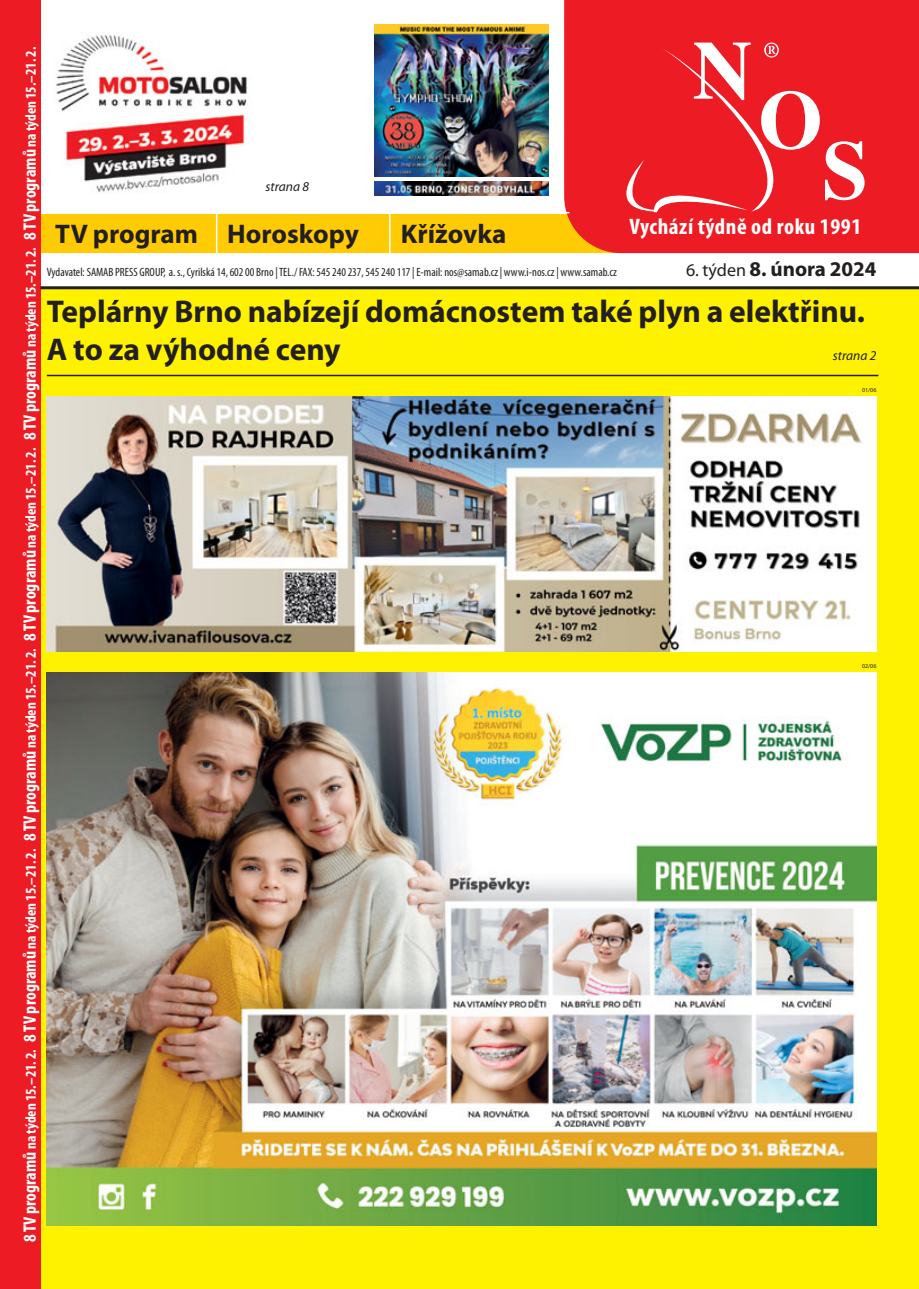
<style>
.page{position:relative;width:919px;height:1289px;background:#fff}
.page>*{position:absolute;margin:0;border:0;box-sizing:border-box;transform-origin:0 0}
.t1{font:700 31.5px/37.8px "Myriad Pro";color:#231f20}
.t2{font:700 27px "Myriad Pro";color:#231f20}
.t3{font:700 condensed 22.5px "Myriad Pro";letter-spacing:.025em;color:#fff}
.t4{font:700 21px "Myriad Pro";color:#231f20}
.t5{font:700 condensed 15px "Myriad Pro";color:#fff}
.t6{font:italic 13.5px "Myriad Pro";color:#231f20}
.t7{font:condensed 12px "Myriad Pro";color:#231f20}
.t8{font:6px "Myriad Pro";color:#231f20}
.s1{font-size:18px}
.s2{font-weight:400;font-size:18px}
</style>
<div class="page">
<div style="left:36px;top:214px;width:592px;height:39px;background:#ffcb04"></div>
<div style="left:564px;top:0;width:354px;height:253px;background:#ed1c24"></div>
<div style="left:13px;top:287px;width:905px;height:1001px;background:#fff200"></div>
<hr style="left:39px;top:212px;width:530px;height:1px;background:#fff">
<div style="left:0;top:0;width:40px;height:1288px;background:#ed1c24"></div>
<hr style="left:40px;top:286px;width:878px;height:3px;background:#231f20">
<hr style="left:216px;top:212px;width:1px;height:42px;background:#fff">
<hr style="left:389px;top:212px;width:1px;height:42px;background:#fff">
<img style="left:47px;top:672px;width:829px;height:553px">
<img style="left:47px;top:396px;width:829px;height:255px">
<img style="left:374px;top:24px;width:175px;height:153px">
<img style="left:375px;top:181px;width:174px;height:15px">
<svg style="left:626px;top:43px;width:238px;height:169px;background:#ef3940"></svg>
<img style="left:56px;top:35px;width:192px;height:158px">
<hr style="left:47px;top:375px;width:831px;height:1px;background:#231f20">
<p class="t5" style="left:25px;top:1242px;width:1196px;rotate:-90deg"><span class="s1">8 TV programů</span> na týden 15.–21. 2. <span class="s1">8 TV programů</span> na týden 15.–21. 2. <span class="s1">8 TV programů</span> na týden 15.–21. 2. <span class="s1">8 TV programů</span> na týden 15.–21. 2. <span class="s1">8 TV programů</span> na týden 15.–21. 2. <span class="s1">8 TV programů</span> na týden 15.–21. 2.</p>
<p class="t6" style="left:265px;top:181px;width:45px">strana 8</p>
<h3 class="t3" style="left:629px;top:218px;width:233px">Vychází týdně od roku 1991</h3>
<h2 class="t2" style="left:55px;top:224px;width:305px">TV program Horoskopy</h2>
<h2 class="t2" style="left:401px;top:224px;width:107px">Křížovka</h2>
<p class="t7" style="left:47px;top:267px;width:571px">Vydavatel: SAMAB PRESS GROUP, a. s., Cyrilská 14, 602 00 Brno | TEL./ FAX: 545 240 237, 545 240 117 | E-mail: nos@samab.cz | www.i-nos.cz | www.samab.cz</p>
<h3 class="t4" style="left:686px;top:261px;width:192px"><span class="s2">6. týden</span> 8. února 2024</h3>
<h1 class="t1" style="left:47px;top:295px;width:819px">Teplárny Brno nabízejí domácnostem také plyn a elektřinu.<br>A to za výhodné ceny</h1>
<p class="t6" style="left:832px;top:350px;width:45px">strana 2</p>
<p class="t8" style="left:862px;top:387px;width:16px">01/06</p>
<p class="t8" style="left:862px;top:664px;width:16px">02/06</p>
</div>
